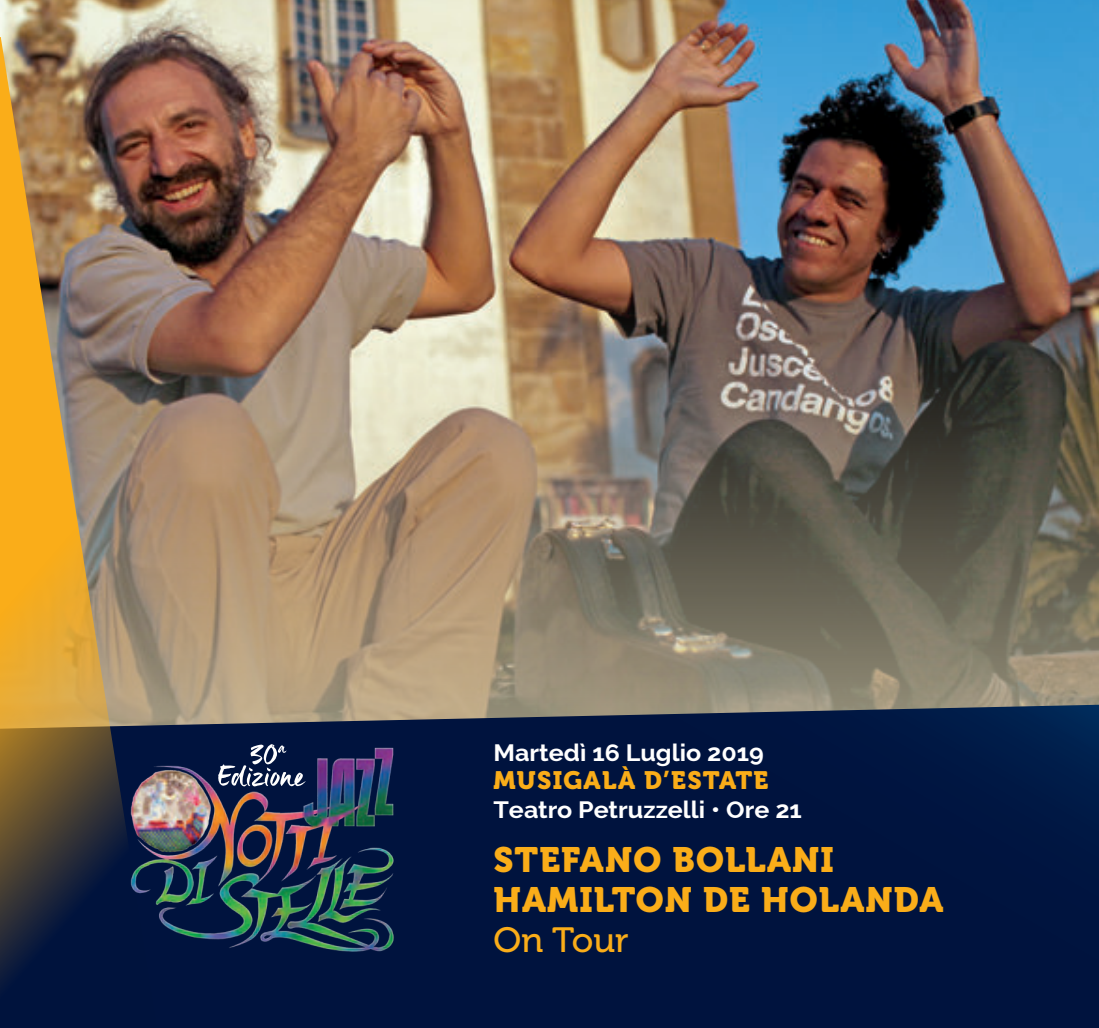
<style>
.page{position:relative;width:1099px;height:1028px;background:#fff}
.page>*{position:absolute;margin:0;border:0;box-sizing:border-box;transform-origin:0 0}
.t1{font:35px/40px "Museo 900";letter-spacing:.03em;color:#faad19}
.t2{font:35px "Museo 500";color:#faad19}
.t3{font:25px "Museo 900";letter-spacing:.05em;color:#faad19}
.t4{font:700 23.75px "Raleway";color:#fff;scale:1.05 1}
</style>
<div class="page">
<img style="left:0;top:0;width:1098px;height:234px">
<img style="left:170px;top:234px;width:928px;height:470px">
<svg style="left:170px;top:704px;width:928px;height:324px;background:#061941"></svg>
<img style="left:0;top:38px;width:170px;height:990px">
<img style="left:127px;top:745px;width:274px;height:209px">
<svg style="left:217px;top:743px;width:89px;height:43px;background:#3a496a"></svg>
<p class="t4" style="left:493px;top:739px;width:259px">Martedì 16 Luglio 2019</p>
<p class="t3" style="left:493px;top:766px;width:276px">MUSIGALÀ D’ESTATE</p>
<p class="t4" style="left:493px;top:796px;width:295px">Teatro Petruzzelli • Ore 21</p>
<h1 class="t1" style="left:493px;top:840px;width:451px">STEFANO BOLLANI<br>HAMILTON DE HOLANDA</h1>
<h1 class="t2" style="left:493px;top:920px;width:137px">On Tour</h1>
</div>
